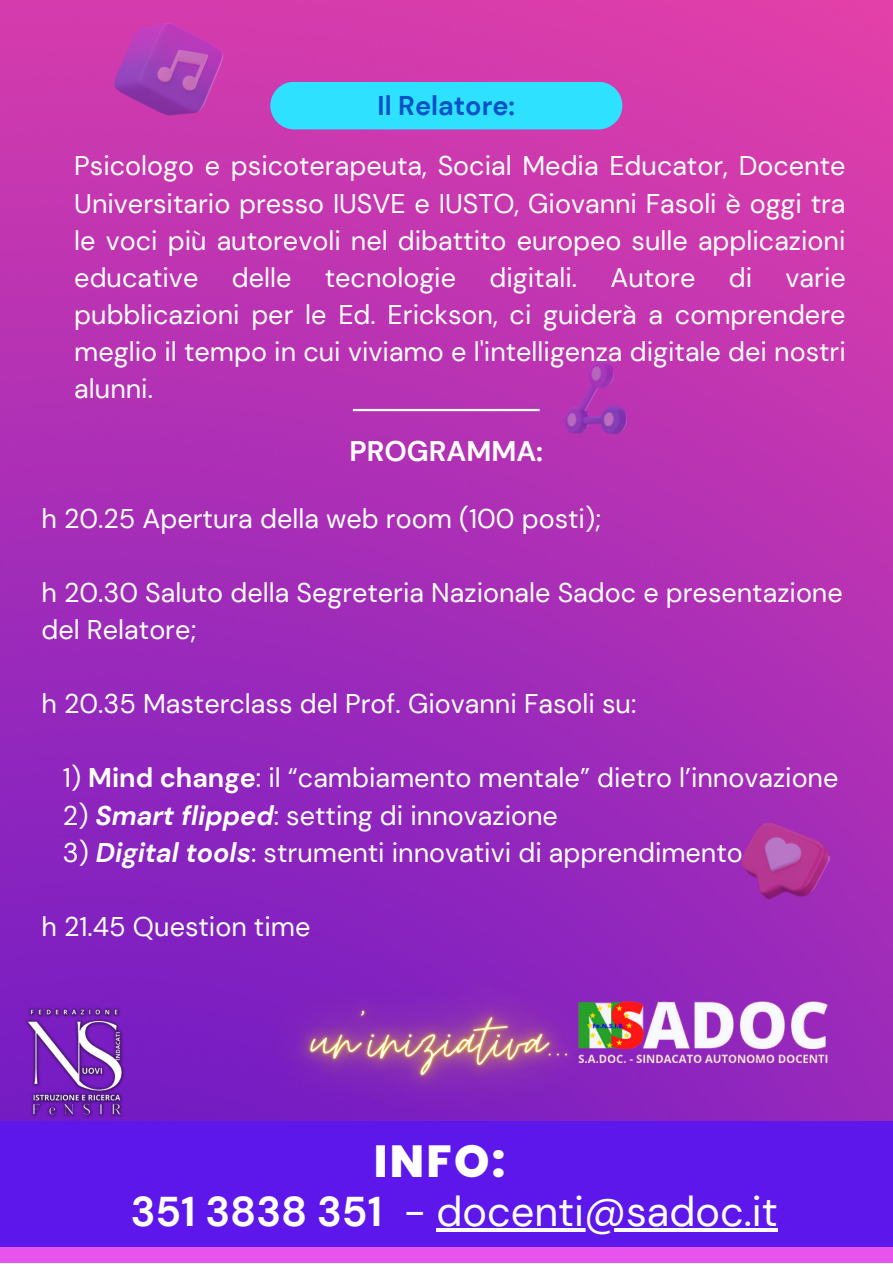
<style>
.page{position:relative;width:893px;height:1264px;background:#fff}
.page>*{position:absolute;margin:0;border:0;box-sizing:border-box;transform-origin:0 0}
.t1{font:800 45px "Poppins";color:#fff}
.t2{font:41.55px "DM Sans";color:#fff}
.t3{font:700 28.35px "DM Sans";color:#fff}
.t4{font:27px/37px "DM Sans";color:#fff;text-align:justify}
.t5{font:700 27px "DM Sans";color:#0452c6}
.s1{font-weight:700}
.s2{font-weight:700;font-style:italic}
</style>
<div class="page">
<img style="left:0;top:0;width:892px;height:1121px">
<div style="left:0;top:1121px;width:892px;height:126px;background:#5e17eb"></div>
<div style="left:270px;top:82px;width:352px;height:47px;background:#2ee2ff;border-radius:24px"></div>
<hr style="left:353px;top:409px;width:186px;height:2px;background:#fff">
<div style="left:0;top:1247px;width:892px;height:15px;background:#e754ed"></div>
<img style="left:734px;top:795px;width:102px;height:132px">
<img style="left:539px;top:356px;width:97px;height:97px">
<img style="left:114px;top:0;width:126px;height:120px">
<hr style="left:436px;top:1228px;width:341px;height:3px;background:#fff">
<img style="left:210px;top:896px;width:458px;height:225px">
<img style="left:543px;top:939px;width:316px;height:178px">
<img style="left:24px;top:1005px;width:101px;height:113px">
<p class="t5" style="left:377px;top:88px;width:139px">Il Relatore:</p>
<p class="t4" style="left:74px;top:148px;width:773px">Psicologo e psicoterapeuta, Social Media Educator, Docente Universitario presso IUSVE e IUSTO, Giovanni Fasoli è oggi tra le voci più autorevoli nel dibattito europeo sulle applicazioni educative delle tecnologie digitali. Autore di varie pubblicazioni per le Ed. Erickson, ci guiderà a comprendere meglio il tempo in cui viviamo e l'intelligenza digitale dei nostri alunni.</p>
<p class="t3" style="left:349px;top:432px;width:195px">PROGRAMMA:</p>
<p class="t4" style="left:41px;top:500px;width:561px">h 20.25 Apertura della web room (100 posti);</p>
<p class="t4" style="left:41px;top:574px;width:802px">h 20.30 Saluto della Segreteria Nazionale Sadoc e presentazione del Relatore;</p>
<p class="t4" style="left:41px;top:685px;width:596px">h 20.35 Masterclass del Prof. Giovanni Fasoli su:</p>
<p class="t4" style="left:63px;top:759px;width:777px">1) <span class="s1">Mind change</span>: il “cambiamento mentale” dietro l’innovazione</p>
<p class="t4" style="left:63px;top:796px;width:496px">2) <span class="s2">Smart flipped</span>: setting di innovazione</p>
<p class="t4" style="left:63px;top:834px;width:681px">3) <span class="s2">Digital tools</span>: strumenti innovativi di apprendimento</p>
<p class="t4" style="left:41px;top:908px;width:270px">h 21.45 Question time</p>
<p class="t1" style="left:374px;top:1130px;width:133px">INFO:</p>
<p class="t2" style="left:131px;top:1184px;width:648px"><span class="s1">351 3838 351</span> - docenti@sadoc.it</p>
</div>
